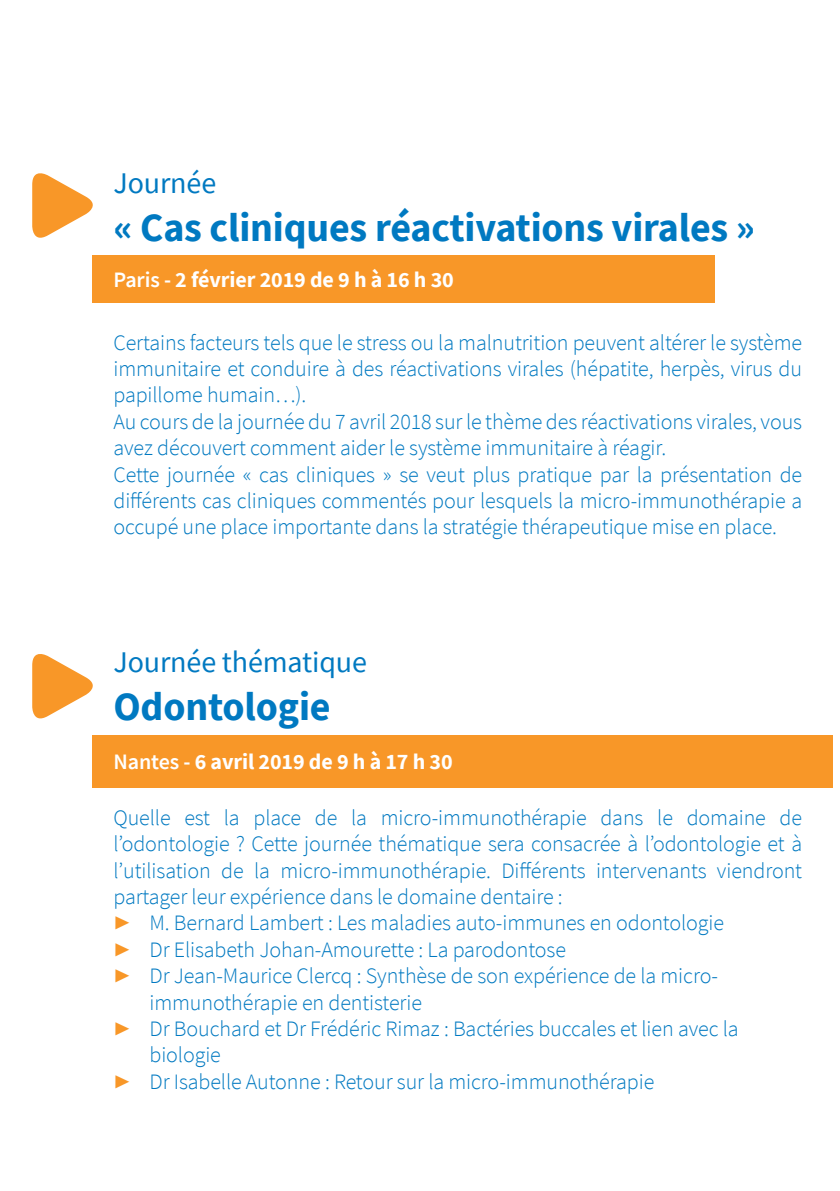
<style>
.page{position:relative;width:840px;height:1191px;background:#fff}
.page>*{position:absolute;margin:0;border:0;box-sizing:border-box;transform-origin:0 0}
.t1{font:700 40px "Source Sans Pro";letter-spacing:-.005em;color:#0079c1}
.t2{font:30px "Source Sans Pro";letter-spacing:-.005em;color:#0079c1}
.t3{font:300 22px/26.4px "Source Sans Pro";letter-spacing:-.005em;color:#0079c1}
.t4{font:700 22px "Source Sans Pro";letter-spacing:-.005em;color:#fff}
.s1{font-weight:600}
.s2{font-family:"Minion Pro";font-weight:400;font-size:28px;color:#f89728}
</style>
<div class="page">
<div style="left:93px;top:255px;width:621px;height:47px;background:#f89728"></div>
<div style="left:93px;top:735px;width:739px;height:52px;background:#f89728"></div>
<svg style="left:32px;top:173px;width:61px;height:65px"></svg>
<svg style="left:32px;top:654px;width:61px;height:65px"></svg>
<h2 class="t2" style="left:113px;top:164px;width:104px">Journée</h2>
<h1 class="t1" style="left:113px;top:200px;width:642px">« Cas cliniques réactivations virales »</h1>
<p class="t4" style="left:113px;top:265px;width:341px"><span class="s1">Paris -</span> 2 février 2019 de 9 h à 16 h 30</p>
<p class="t3" style="left:113px;top:329px;width:690px">Certains facteurs tels que le stress ou la malnutrition peuvent altérer le système immunitaire et conduire à des réactivations virales (hépatite, herpès, virus du papillome humain…).<br>Au cours de la journée du 7 avril 2018 sur le thème des réactivations virales, vous avez découvert comment aider le système immunitaire à réagir.<br>Cette journée « cas cliniques » se veut plus pratique par la présentation de différents cas cliniques commentés pour lesquels la micro-immunothérapie a occupé une place importante dans la stratégie thérapeutique mise en place.</p>
<h2 class="t2" style="left:113px;top:643px;width:255px">Journée thématique</h2>
<h1 class="t1" style="left:113px;top:680px;width:218px">Odontologie</h1>
<p class="t4" style="left:113px;top:747px;width:340px"><span class="s1">Nantes -</span> 6 avril 2019 de 9 h à 17 h 30</p>
<p class="t3" style="left:113px;top:804px;width:689px">Quelle est la place de la micro-immunothérapie dans le domaine de</p>
<p class="t3" style="left:113px;top:830px;width:689px">l’odontologie ? Cette journée thématique sera consacrée à l’odontologie et à</p>
<p class="t3" style="left:113px;top:857px;width:689px">l’utilisation de la micro-immunothérapie. Différents intervenants viendront</p>
<p class="t3" style="left:113px;top:883px;width:450px">partager leur expérience dans le domaine dentaire :</p>
<p class="t3" style="left:113px;top:910px;width:611px"><span class="s2">▶</span> M. Bernard Lambert : Les maladies auto-immunes en odontologie</p>
<p class="t3" style="left:113px;top:936px;width:454px"><span class="s2">▶</span> Dr Elisabeth Johan-Amourette : La parodontose</p>
<p class="t3" style="left:113px;top:962px;width:605px"><span class="s2">▶</span> Dr Jean-Maurice Clercq : Synthèse de son expérience de la micro-</p>
<p class="t3" style="left:149px;top:989px;width:274px">immunothérapie en dentisterie</p>
<p class="t3" style="left:113px;top:1015px;width:626px"><span class="s2">▶</span> Dr Bouchard et Dr Frédéric Rimaz : Bactéries buccales et lien avec la</p>
<p class="t3" style="left:149px;top:1042px;width:73px">biologie</p>
<p class="t3" style="left:113px;top:1068px;width:542px"><span class="s2">▶</span> Dr Isabelle Autonne : Retour sur la micro-immunothérapie</p>
</div>
